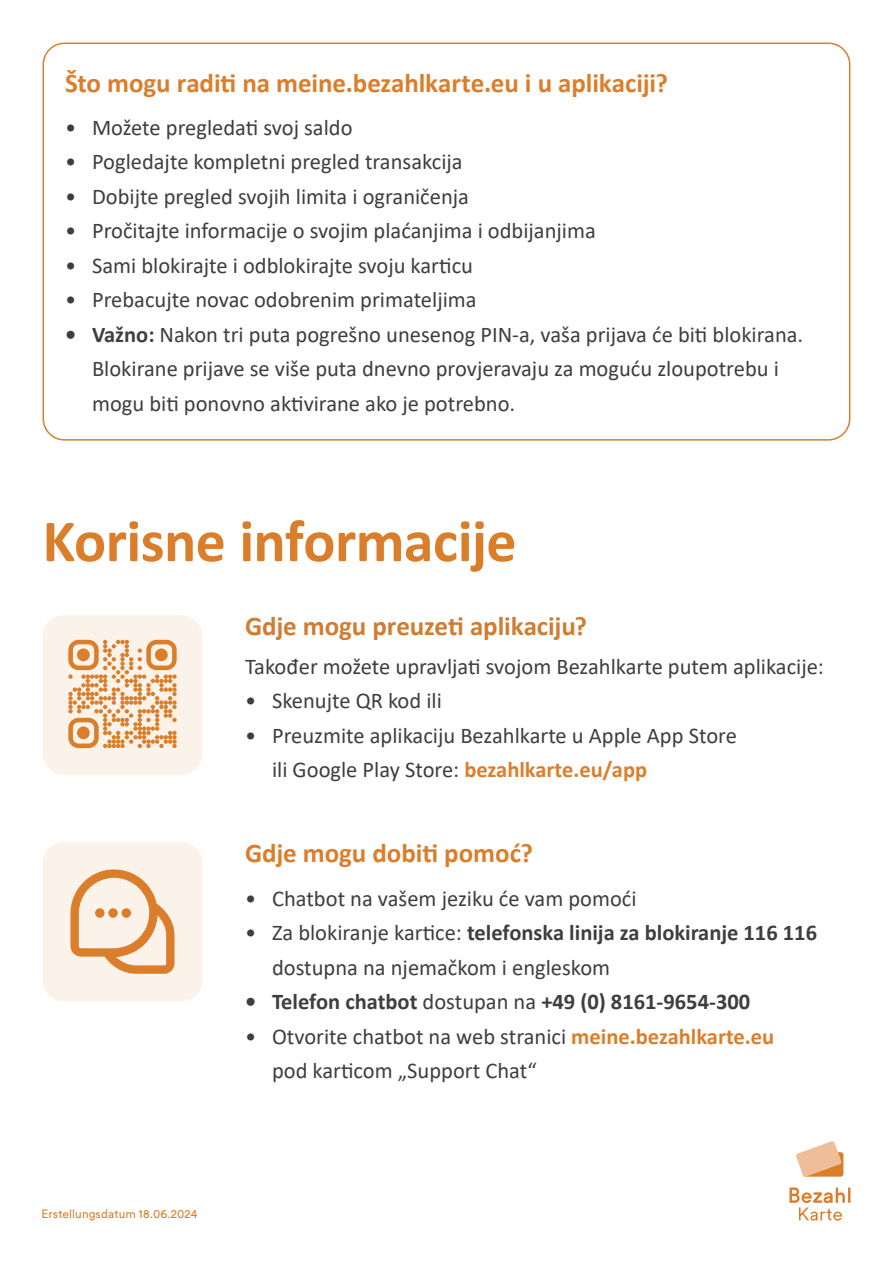
<style>
.page{position:relative;width:893px;height:1263px;background:#fff}
.page>*{position:absolute;margin:0;border:0;box-sizing:border-box;transform-origin:0 0}
.t1{font:700 60px "Calibri";letter-spacing:-.01em;color:#db7e2b}
.t2{font:700 27px "Calibri";letter-spacing:-.005em;color:#db7e2b}
.t3{font:700 27px "Calibri";letter-spacing:-.005em;color:#d07c31}
.t4{font:22.5px/34.5px "Calibri";color:#3e3e3e}
.t5{font:700 22.5px "Calibri";color:#3e3e3e}
.t6{font:12px "Josala";color:#db7e2b}
.s1{font-weight:700}
.s2{font-weight:700;color:#db7e2b}
.s3{font-weight:400}
</style>
<div class="page">
<div style="left:43px;top:43px;width:807px;height:398px;border:2px solid #db7e2b;border-radius:21px"></div>
<svg style="left:789px;top:1187px;width:61px;height:34px"></svg>
<div style="left:803px;top:1152px;width:40px;height:25px;background:#db7e2b;border-radius:3px"></div>
<svg style="left:796px;top:1141px;width:46px;height:36px"></svg>
<svg style="left:43px;top:615px;width:159px;height:160px;fill:#fbf2ea"></svg>
<div style="left:43px;top:842px;width:159px;height:159px;background:#fbf2ea;border-radius:21px"></div>
<svg style="left:70px;top:869px;width:105px;height:105px"></svg>
<p class="t2" style="left:65px;top:64px;width:605px">Što mogu raditi na meine.bezahlkarte.eu i u aplikaciji?</p>
<p class="t4" style="left:65px;top:110px;width:289px">• Možete pregledati svoj saldo</p>
<p class="t4" style="left:65px;top:144px;width:399px">• Pogledajte kompletni pregled transakcija</p>
<p class="t4" style="left:65px;top:179px;width:405px">• Dobijte pregled svojih limita i ograničenja</p>
<p class="t4" style="left:65px;top:213px;width:532px">• Pročitajte informacije o svojim plaćanjima i odbijanjima</p>
<p class="t4" style="left:65px;top:248px;width:409px">• Sami blokirajte i odblokirajte svoju karticu</p>
<p class="t4" style="left:65px;top:282px;width:413px">• Prebacujte novac odobrenim primateljima</p>
<p class="t4" style="left:92px;top:317px;width:713px;text-indent:-27px"><span class="s1">• Važno:</span> Nakon tri puta pogrešno unesenog PIN-a, vaša prijava će biti blokirana.<br>Blokirane prijave se više puta dnevno provjeravaju za moguću zloupotrebu i mogu biti ponovno aktivirane ako je potrebno.</p>
<h1 class="t1" style="left:43px;top:499px;width:475px">Korisne informacije</h1>
<p class="t3" style="left:245px;top:607px;width:343px">Gdje mogu preuzeti aplikaciju?</p>
<p class="t4" style="left:245px;top:648px;width:580px">Također možete upravljati svojom Bezahlkarte putem aplikacije:</p>
<p class="t4" style="left:245px;top:683px;width:198px">• Skenujte QR kod ili</p>
<p class="t4" style="left:272px;top:717px;width:466px;text-indent:-27px">• Preuzmite aplikaciju Bezahlkarte u Apple App Store ili Google Play Store: <span class="s2">bezahlkarte.eu/app</span></p>
<p class="t2" style="left:245px;top:834px;width:289px">Gdje mogu dobiti pomoć?</p>
<p class="t4" style="left:245px;top:880px;width:393px">• Chatbot na vašem jeziku će vam pomoći</p>
<p class="t4" style="left:272px;top:915px;width:547px;text-indent:-27px">• Za blokiranje kartice: <span class="s1">telefonska linija za blokiranje 116 116 </span>dostupna na njemačkom i engleskom</p>
<p class="t5" style="left:245px;top:986px;width:507px">• Telefon chatbot <span class="s3">dostupan na</span> +49 (0) 8161-9654-300</p>
<p class="t4" style="left:272px;top:1018px;width:504px;text-indent:-27px">• Otvorite chatbot na web stranici <span class="s2">meine.bezahlkarte.eu </span>pod karticom „Support Chat“</p>
<p class="t6" style="left:42px;top:1207px;width:158px">Erstellungsdatum 18.06.2024</p>
</div>
